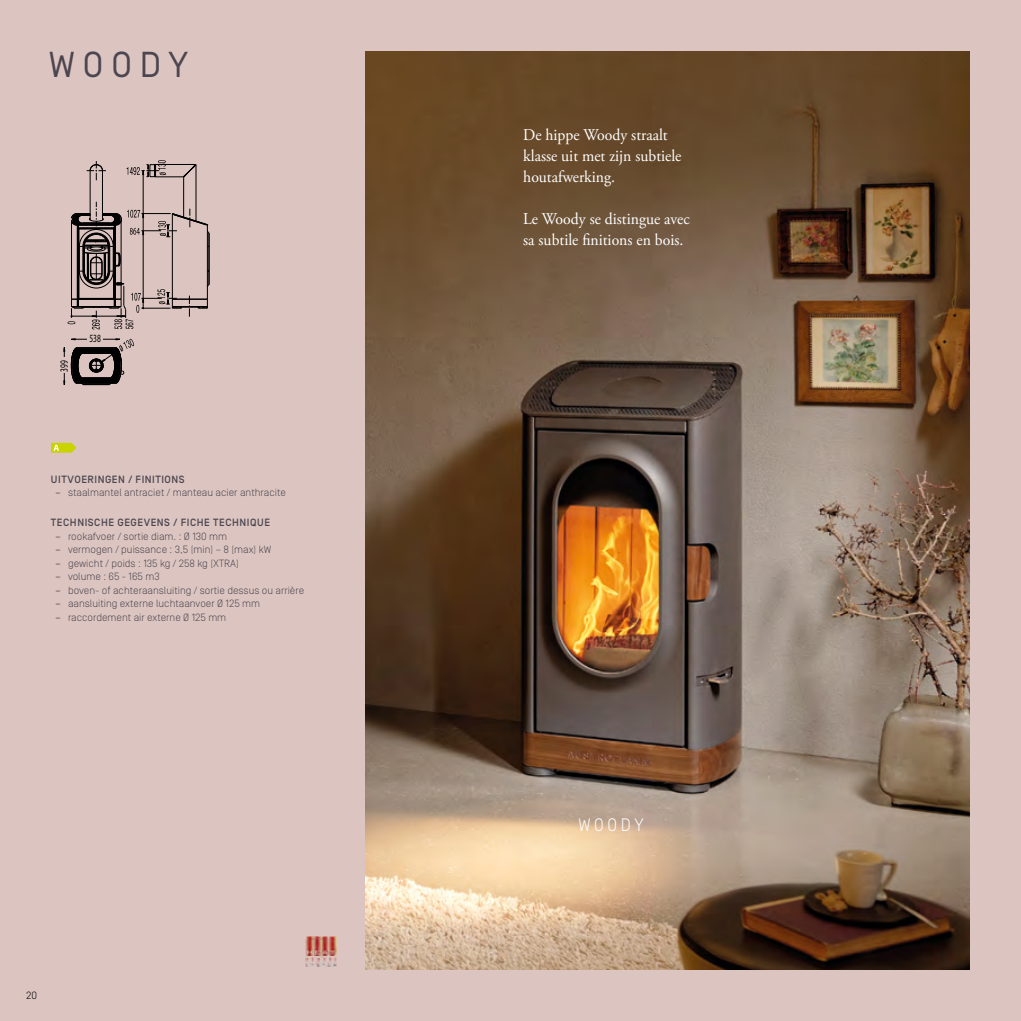
<style>
.page{position:relative;width:1021px;height:1021px;background:#fff}
.page>*{position:absolute;margin:0;border:0;box-sizing:border-box;transform-origin:0 0}
.Kacheltitels{font:36px "Simplon BP Regular";letter-spacing:.22em;color:#4c4651}
.t1{font:300 18px "Simplon BP";letter-spacing:.22em;color:#fff;scale:.94 1}
.t2{font:16.5px/21px "Adobe Garamond Pro";color:#fff;scale:.95 1}
.t3{font:11.1px "Myriad Pro";color:#000;scale:.67 1}
.t4{font:300 10.5px "Simplon BP";color:#4c4651}
.Tech_Titel{font:500 10.5px "Simplon BP";letter-spacing:.05em;color:#4c4651}
.t5{font:300 10.5px "Simplon BP";color:#000}
.s1{font-family:"Simplon BP Regular";font-weight:400}
</style>
<div class="page">
<div style="left:0;top:0;width:1020px;height:1020px;background:#dcc5c0"></div>
<svg style="left:305px;top:936px;width:32px;height:31px"></svg>
<img style="left:306px;top:936px;width:30px;height:30px">
<img style="left:366px;top:51px;width:603px;height:918px">
<svg style="left:51px;top:443px;width:25px;height:9px"></svg>
<svg style="left:63px;top:160px;width:147px;height:226px"></svg>
<p class="Kacheltitels" style="left:49px;top:43px;width:141px">WOODY</p>
<p class="t3" style="left:57px;top:371px;width:19px;rotate:-90deg">399</p>
<p class="t3" style="left:89px;top:332px;width:19px">538</p>
<p class="Tech_Titel" style="left:51px;top:473px;width:135px">UITVOERINGEN / FINITIONS</p>
<p class="t4" style="left:55px;top:486px;width:232px"><span class="s1">−</span> staalmantel antraciet / manteau acier anthracite</p>
<p class="Tech_Titel" style="left:51px;top:516px;width:221px">TECHNISCHE GEGEVENS / FICHE TECHNIQUE</p>
<p class="t4" style="left:55px;top:530px;width:173px"><span class="s1">−</span> rookafvoer / sortie diam. : Ø 130 mm</p>
<p class="t4" style="left:55px;top:543px;width:218px"><span class="s1">−</span> vermogen / puissance : 3,5 (min) – 8 (max) kW</p>
<p class="t4" style="left:55px;top:557px;width:185px"><span class="s1">−</span> gewicht / poids : 135 kg / 258 kg (XTRA)</p>
<p class="t4" style="left:55px;top:570px;width:106px"><span class="s1">−</span> volume : 65 - 165 m3</p>
<p class="t4" style="left:55px;top:584px;width:250px"><span class="s1">−</span> boven- of achteraansluiting / sortie dessus ou arrière</p>
<p class="t4" style="left:55px;top:597px;width:206px"><span class="s1">−</span> aansluiting externe luchtaanvoer Ø 125 mm</p>
<p class="t4" style="left:55px;top:611px;width:172px"><span class="s1">−</span> raccordement air externe Ø 125 mm</p>
<p class="t5" style="left:26px;top:989px;width:12px">20</p>
<p class="t2" style="left:523px;top:124px;width:168px">De hippe Woody straalt klasse uit met zijn subtiele houtafwerking.</p>
<p class="t2" style="left:523px;top:208px;width:177px">Le Woody se distingue avec sa subtile finitions en bois.</p>
<p class="t1" style="left:578px;top:814px;width:71px">WOODY</p>
</div>
